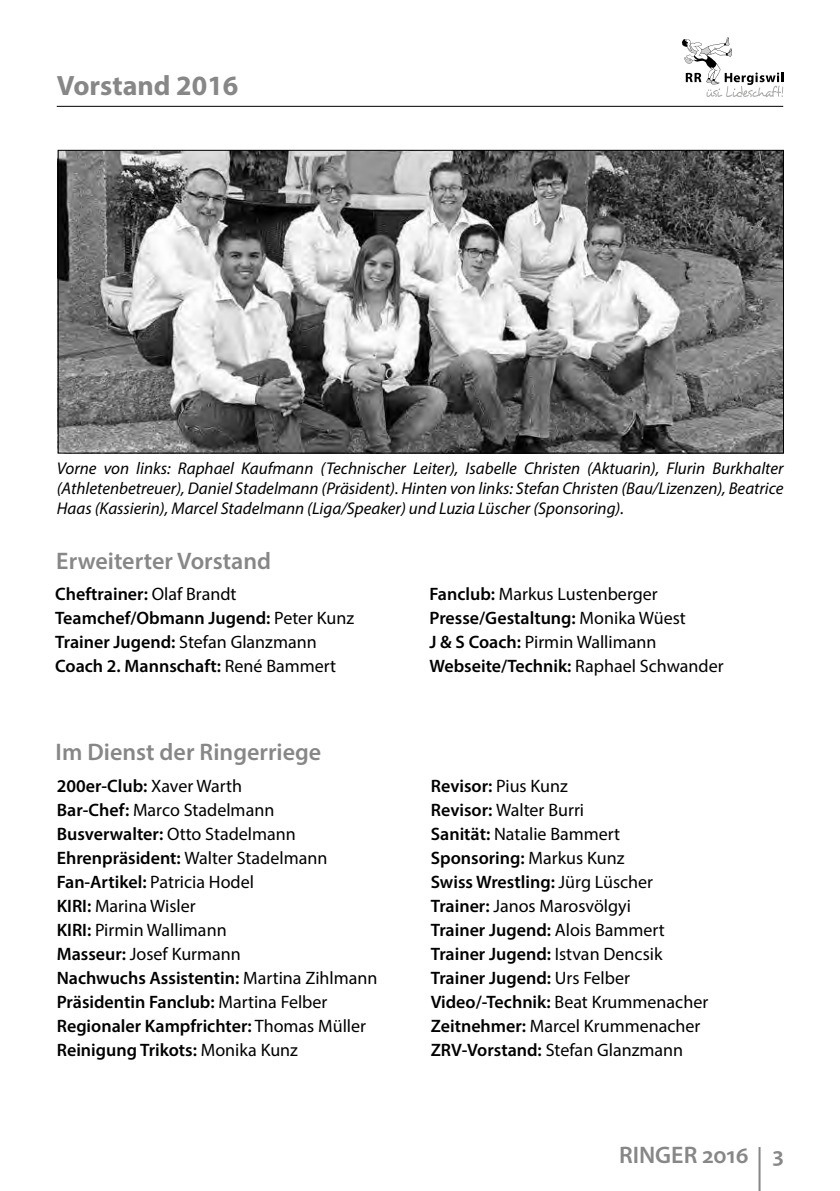
<style>
.page{position:relative;width:840px;height:1191px;background:#fff}
.page>*{position:absolute;margin:0;border:0;box-sizing:border-box;transform-origin:0 0}
.t1{font:700 28px "Myriad Pro";color:#878787}
.t2{font:600 24px "Myriad Pro";color:#878787}
.t3{font:600 18px/24px "Myriad Pro";color:#000}
.t4{font:18px/24px "Myriad Pro";color:#000}
.t5{font:italic 17px/20.4px "Myriad Pro";color:#000;text-align:justify}
.s1{font-weight:400}
.s2{font-weight:600}
</style>
<div class="page">
<hr style="left:57px;top:106px;width:725px;height:1px;background:#000">
<svg style="left:682px;top:37px;width:100px;height:60px"></svg>
<img style="left:60px;top:152px;width:721px;height:299px">
<hr style="left:758px;top:1147px;width:2px;height:44px;background:#878787">
<h1 class="t1" style="left:57px;top:67px;width:183px">Vorstand 2016</h1>
<p class="t5" style="left:57px;top:457px;width:727px">Vorne von links: Raphael Kaufmann (Technischer Leiter), Isabelle Christen (Aktuarin), Flurin Burkhalter (Athletenbetreuer), Daniel Stadelmann (Präsident). Hinten von links: Stefan Christen (Bau/Lizenzen), Beatrice Haas (Kassierin), Marcel Stadelmann (Liga/Speaker) und Luzia Lüscher (Sponsoring).</p>
<h2 class="t2" style="left:56px;top:545px;width:216px">Erweiterter Vorstand</h2>
<p class="t3" style="left:55px;top:582px;width:300px">Cheftrainer: <span class="s1">Olaf Brandt<br></span>Teamchef/Obmann Jugend: <span class="s1">Peter Kunz<br></span>Trainer Jugend: <span class="s1">Stefan Glanzmann<br></span>Coach 2. Mannschaft: <span class="s1">René Bammert</span></p>
<h2 class="t2" style="left:56px;top:736px;width:267px">Im Dienst der Ringerriege</h2>
<p class="t4" style="left:429px;top:582px;width:295px"><span class="s2">Fanclub:</span> Markus Lustenberger <span class="s2">Presse/Gestaltung:</span> Monika Wüest<br><span class="s2">J &amp; S Coach:</span> Pirmin Wallimann <span class="s2">Webseite/Technik:</span> Raphael Schwander</p>
<p class="t3" style="left:57px;top:773px;width:322px">200er-Club: <span class="s1">Xaver Warth<br></span>Bar-Chef: <span class="s1">Marco Stadelmann<br></span>Busverwalter: <span class="s1">Otto Stadelmann<br></span>Ehrenpräsident: <span class="s1">Walter Stadelmann<br></span>Fan-Artikel: <span class="s1">Patricia Hodel<br></span>KIRI: <span class="s1">Marina Wisler<br></span>KIRI: <span class="s1">Pirmin Wallimann<br></span>Masseur: <span class="s1">Josef Kurmann<br></span>Nachwuchs Assistentin: <span class="s1">Martina Zihlmann<br></span>Präsidentin Fanclub: <span class="s1">Martina Felber<br></span>Regionaler Kampfrichter: <span class="s1">Thomas Müller<br></span>Reinigung Trikots: <span class="s1">Monika Kunz</span></p>
<p class="t4" style="left:430px;top:774px;width:279px"><span class="s2">Revisor:</span> Pius Kunz<br><span class="s2">Revisor:</span> Walter Burri<br><span class="s2">Sanität:</span> Natalie Bammert<br><span class="s2">Sponsoring:</span> Markus Kunz<br><span class="s2">Swiss Wrestling:</span> Jürg Lüscher<br><span class="s2">Trainer:</span> Janos Marosvölgyi<br><span class="s2">Trainer Jugend:</span> Alois Bammert<br><span class="s2">Trainer Jugend:</span> Istvan Dencsik<br><span class="s2">Trainer Jugend:</span> Urs Felber<br><span class="s2">Video/-Technik:</span> Beat Krummenacher<br><span class="s2">Zeitnehmer:</span> Marcel Krummenacher<br><span class="s2">ZRV-Vorstand:</span> Stefan Glanzmann</p>
<h2 class="t2" style="left:618px;top:1139px;width:166px">RINGER 2016 3</h2>
</div>
